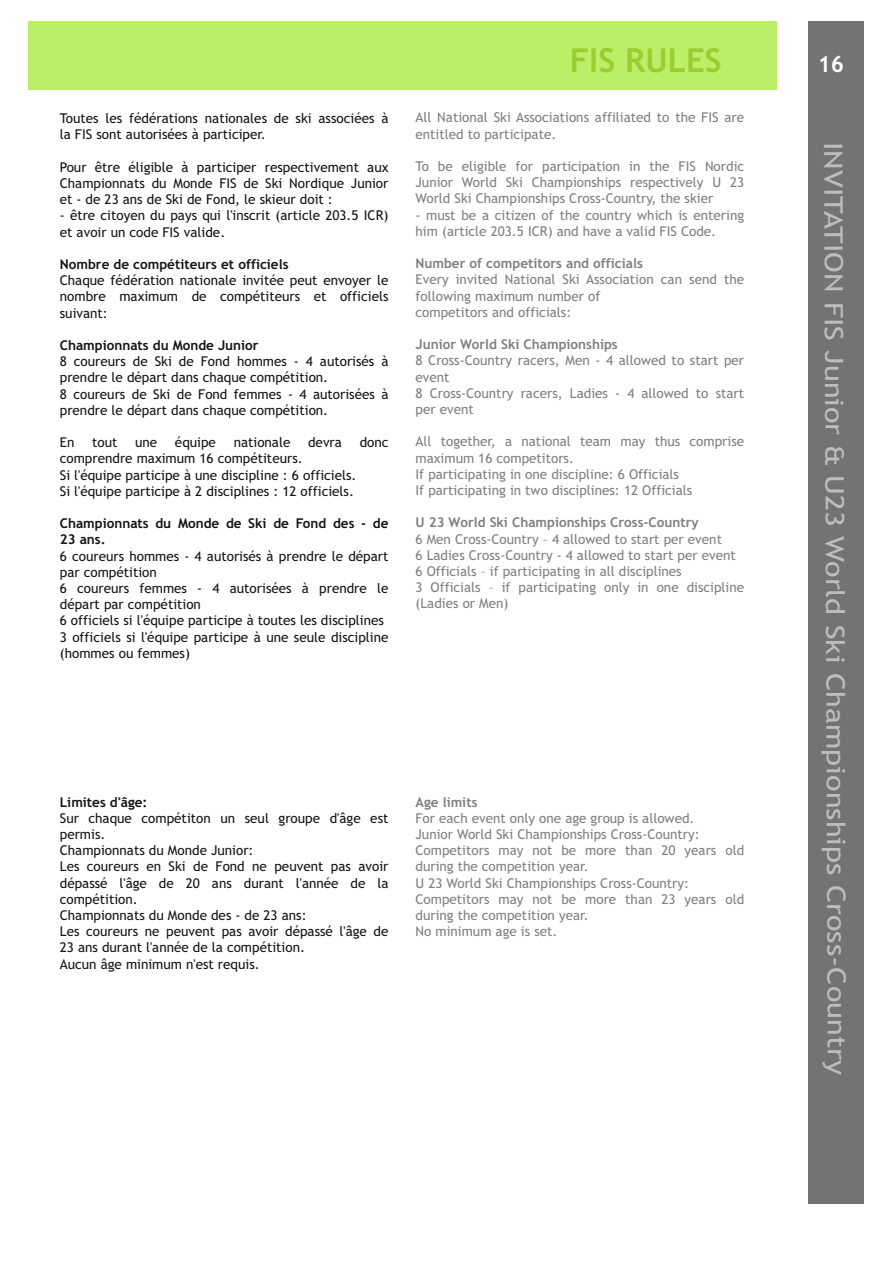
<style>
.page{position:relative;width:893px;height:1263px;background:#fff}
.page>*{position:absolute;margin:0;border:0;box-sizing:border-box;transform-origin:0 0}
.t1{font:700 33px "Trebuchet MS";color:#99cd32}
.t2{font:25.5px "Trebuchet MS";letter-spacing:-.005em;color:#bdbdbd;scale:1.2 1}
.t3{font:700 22.5px "Trebuchet MS";color:#fff}
.t4{font:13.5px/16.2px "Trebuchet MS";color:#161413}
.t5{font:13.5px/16.2px "Trebuchet MS";color:#7f7f7f}
.t6{font:700 13.5px/16.2px "Trebuchet MS";color:#161413}
.t7{font:700 13.5px "Trebuchet MS";color:#7f7f7f}
</style>
<div class="page">
<div style="left:28px;top:21px;width:749px;height:69px;background:#bdee68"></div>
<div style="left:808px;top:21px;width:55px;height:1183px;background:#737373"></div>
<p class="t4" style="left:60px;top:111px;width:330px">Toutes les fédérations nationales de ski associées à la FIS sont autorisées à participer.</p>
<p class="t4" style="left:60px;top:160px;width:330px;text-align:justify">Pour être éligible à participer respectivement aux Championnats du Monde FIS de Ski Nordique Junior et - de 23 ans de Ski de Fond, le skieur doit :</p>
<p class="t4" style="left:60px;top:209px;width:330px">- être citoyen du pays qui l'inscrit (article 203.5 ICR) et avoir un code FIS valide.</p>
<p class="t6" style="left:60px;top:257px;width:230px">Nombre de compétiteurs et officiels</p>
<p class="t4" style="left:60px;top:273px;width:330px;text-align:justify">Chaque fédération nationale invitée peut envoyer le nombre maximum de compétiteurs et officiels suivant:</p>
<p class="t6" style="left:60px;top:338px;width:200px">Championnats du Monde Junior</p>
<p class="t4" style="left:60px;top:354px;width:330px">8 coureurs de Ski de Fond hommes - 4 autorisés à prendre le départ dans chaque compétition.<br>8 coureurs de Ski de Fond femmes - 4 autorisées à prendre le départ dans chaque compétition.</p>
<p class="t4" style="left:60px;top:435px;width:16px">En</p>
<p class="t4" style="left:92px;top:435px;width:27px">tout</p>
<p class="t4" style="left:135px;top:435px;width:24px">une</p>
<p class="t4" style="left:175px;top:435px;width:42px">équipe</p>
<p class="t4" style="left:234px;top:435px;width:58px">nationale</p>
<p class="t4" style="left:308px;top:435px;width:35px">devra</p>
<p class="t4" style="left:359px;top:435px;width:30px">donc</p>
<p class="t4" style="left:60px;top:452px;width:298px">comprendre maximum 16 compétiteurs.<br>Si l'équipe participe à une discipline : 6 officiels.<br>Si l'équipe participe à 2 disciplines : 12 officiels.</p>
<p class="t6" style="left:60px;top:516px;width:330px">Championnats du Monde de Ski de Fond des - de<br>23 ans.</p>
<p class="t4" style="left:60px;top:549px;width:330px">6 coureurs hommes - 4 autorisés à prendre le départ par compétition<br>6 coureurs femmes - 4 autorisées à prendre le départ par compétition<br>6 officiels si l'équipe participe à toutes les disciplines 3 officiels si l'équipe participe à une seule discipline (hommes ou femmes)</p>
<h1 class="t1" style="left:570px;top:48px;width:153px">FIS RULES</h1>
<p class="t5" style="left:415px;top:111px;width:330px">All National Ski Associations affiliated to the FIS are entitled to participate.</p>
<p class="t5" style="left:415px;top:159px;width:330px;text-align:justify">To be eligible for participation in the FIS Nordic Junior World Ski Championships respectively U 23<br>World Ski Championships Cross-Country, the skier</p>
<p class="t5" style="left:415px;top:208px;width:330px">- must be a citizen of the country which is entering him (article 203.5 ICR) and have a valid FIS Code.</p>
<p class="t7" style="left:415px;top:258px;width:229px">Number of competitors and officials</p>
<p class="t5" style="left:415px;top:273px;width:330px">Every invited National Ski Association can send the following maximum number of<br>competitors and officials:</p>
<p class="t7" style="left:415px;top:339px;width:204px">Junior World Ski Championships</p>
<p class="t5" style="left:415px;top:354px;width:330px">8 Cross-Country racers, Men - 4 allowed to start per event<br>8 Cross-Country racers, Ladies - 4 allowed to start per event</p>
<p class="t5" style="left:415px;top:435px;width:330px">All together, a national team may thus comprise maximum 16 competitors.<br>If participating in one discipline: 6 Officials<br>If participating in two disciplines: 12 Officials</p>
<p class="t7" style="left:415px;top:517px;width:285px">U 23 World Ski Championships Cross-Country</p>
<p class="t5" style="left:415px;top:532px;width:330px">6 Men Cross-Country – 4 allowed to start per event<br>6 Ladies Cross-Country - 4 allowed to start per event 6 Officials – if participating in all disciplines<br>3 Officials – if participating only in one discipline (Ladies or Men)</p>
<p class="t6" style="left:60px;top:795px;width:89px">Limites d'âge:</p>
<p class="t4" style="left:60px;top:811px;width:330px">Sur chaque compétiton un seul groupe d'âge est permis.<br>Championnats du Monde Junior:<br>Les coureurs en Ski de Fond ne peuvent pas avoir dépassé l'âge de 20 ans durant l'année de la compétition.<br>Championnats du Monde des - de 23 ans:<br>Les coureurs ne peuvent pas avoir dépassé l'âge de 23 ans durant l'année de la compétition.<br>Aucun âge minimum n'est requis.</p>
<p class="t7" style="left:415px;top:796px;width:63px">Age limits</p>
<p class="t5" style="left:415px;top:811px;width:330px">For each event only one age group is allowed.<br>Junior World Ski Championships Cross-Country:<br>Competitors may not be more than 20 years old during the competition year.<br>U 23 World Ski Championships Cross-Country:<br>Competitors may not be more than 23 years old during the competition year.<br>No minimum age is set.</p>
<h3 class="t3" style="left:817px;top:55px;width:28px">16</h3>
<h2 class="t2" style="left:845px;top:142px;width:779px;rotate:90deg">INVITATION FIS Junior &amp; U23 World Ski Championships Cross-Country</h2>
</div>
